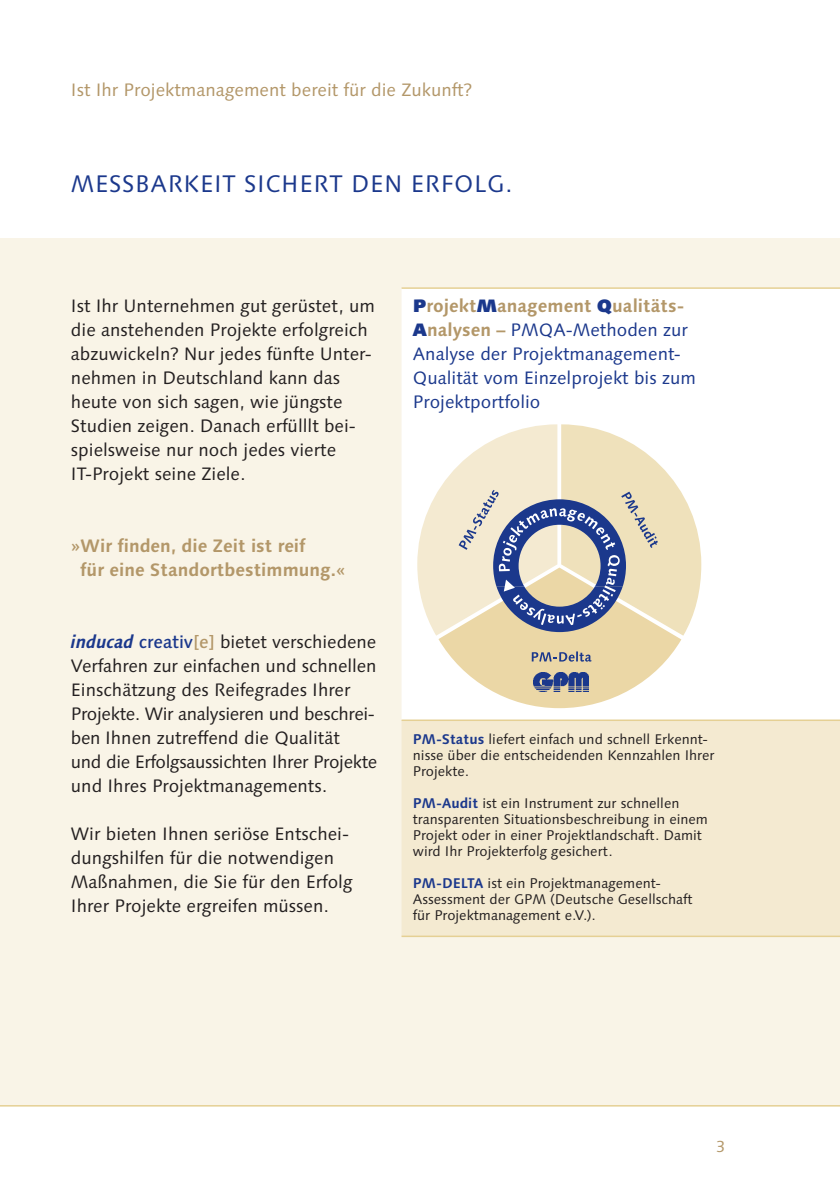
<style>
.page{position:relative;width:840px;height:1191px;background:#fff}
.page>*{position:absolute;margin:0;border:0;box-sizing:border-box;transform-origin:0 0}
.t1{font:24px "Linotype Syntax";letter-spacing:.03em;color:#1b388c}
.t2{font:18px/24px "Linotype Syntax";color:#231f20}
.t3{font:18px/24px "Linotype Syntax";color:#1b388c}
.t4{font:700 18px/24px "Linotype Syntax";color:#b39769}
.t5{font:18px "Linotype Syntax";color:#b39769}
.t6{font:16px "Linotype Syntax";color:#b39769}
.t7{font:14px/16px "Linotype Syntax";color:#231f20}
.s1{font-weight:700;font-style:italic;color:#1b388c}
.s2{font-weight:500;color:#1b388c}
.s3{font-weight:500;color:#b39769}
.s4{font-weight:900}
.s5{font-weight:700;color:#b39769}
.s6{font-weight:700;color:#1b388c}
</style>
<div class="page">
<div style="left:0;top:238px;width:839px;height:868px;background:#f9f4e7"></div>
<hr style="left:0;top:1105px;width:839px;height:1px;background:#e5d094">
<div style="left:402px;top:289px;width:437px;height:430px;background:#fff"></div>
<svg style="left:417px;top:424px;width:284px;height:284px;background:#dbd5c6"></svg>
<div style="left:401px;top:721px;width:438px;height:214px;background:#f4ead1"></div>
<hr style="left:401px;top:287px;width:438px;height:2px;background:#e5d094">
<hr style="left:401px;top:719px;width:438px;height:2px;background:#e5d094">
<hr style="left:401px;top:935px;width:438px;height:2px;background:#e5d094">
<p class="t5" style="left:71px;top:81px;width:402px">Ist Ihr Projektmanagement bereit für die Zukunft?</p>
<h1 class="t1" style="left:71px;top:172px;width:442px">MESSBARKEIT SICHERT DEN ERFOLG.</h1>
<p class="t2" style="left:71px;top:295px;width:305px">Ist Ihr Unternehmen gut gerüstet, um die anstehenden Projekte erfolgreich abzuwickeln? Nur jedes fünfte Unter&shy;nehmen in Deutschland kann das heute von sich sagen, wie jüngste Studien zeigen. Danach erfülllt bei&shy;spielsweise nur noch jedes vierte IT-Projekt seine Ziele.</p>
<p class="t4" style="left:80px;top:535px;width:266px;text-indent:-9px">» Wir finden, die Zeit ist reif<br>für eine Standortbestimmung.«</p>
<p class="t2" style="left:71px;top:631px;width:308px"><span class="s1">inducad</span> <span class="s2">creativ</span><span class="s3">[e]</span> bietet verschiedene Verfahren zur einfachen und schnellen Einschätzung des Reifegrades Ihrer Projekte. Wir analysieren und beschrei&shy;ben Ihnen zutreffend die Qualität<br>und die Erfolgsaussichten Ihrer Projekte und Ihres Projektmanagements.</p>
<p class="t2" style="left:71px;top:823px;width:283px">Wir bieten Ihnen seriöse Entschei&shy;dungshilfen für die notwendigen Maßnahmen, die Sie für den Erfolg Ihrer Projekte ergreifen müssen.</p>
<p class="t3" style="left:412px;top:295px;width:284px"><span class="s4">P</span><span class="s5">rojekt</span><span class="s4">M</span><span class="s5">anagement</span> <span class="s4">Q</span><span class="s5">ualitäts-<br></span><span class="s4">A</span><span class="s5">nalysen –</span> PMQA-Methoden zur<br>Analyse der Projektmanagement-<br>Qualität vom Einzelprojekt bis zum<br>Projektportfolio</p>
<p class="t7" style="left:412px;top:732px;width:303px"><span class="s6">PM-Status</span> liefert einfach und schnell Erkennt&shy;nisse über die entscheidenden Kennzahlen Ihrer<br>Projekte.</p>
<p class="t7" style="left:412px;top:796px;width:296px"><span class="s6">PM-Audit</span> ist ein Instrument zur schnellen transparenten Situations beschreibung in einem Projekt oder in einer Projektlandschaft. Damit wird Ihr Projekterfolg gesichert.</p>
<p class="t7" style="left:412px;top:876px;width:281px"><span class="s6">PM-DELTA</span> ist ein Projektmanagement-<br>Assessment der GPM (Deutsche Gesellschaft für Projektmanagement e.V.).</p>
<p class="t6" style="left:715px;top:1139px;width:11px">3</p>
</div>
